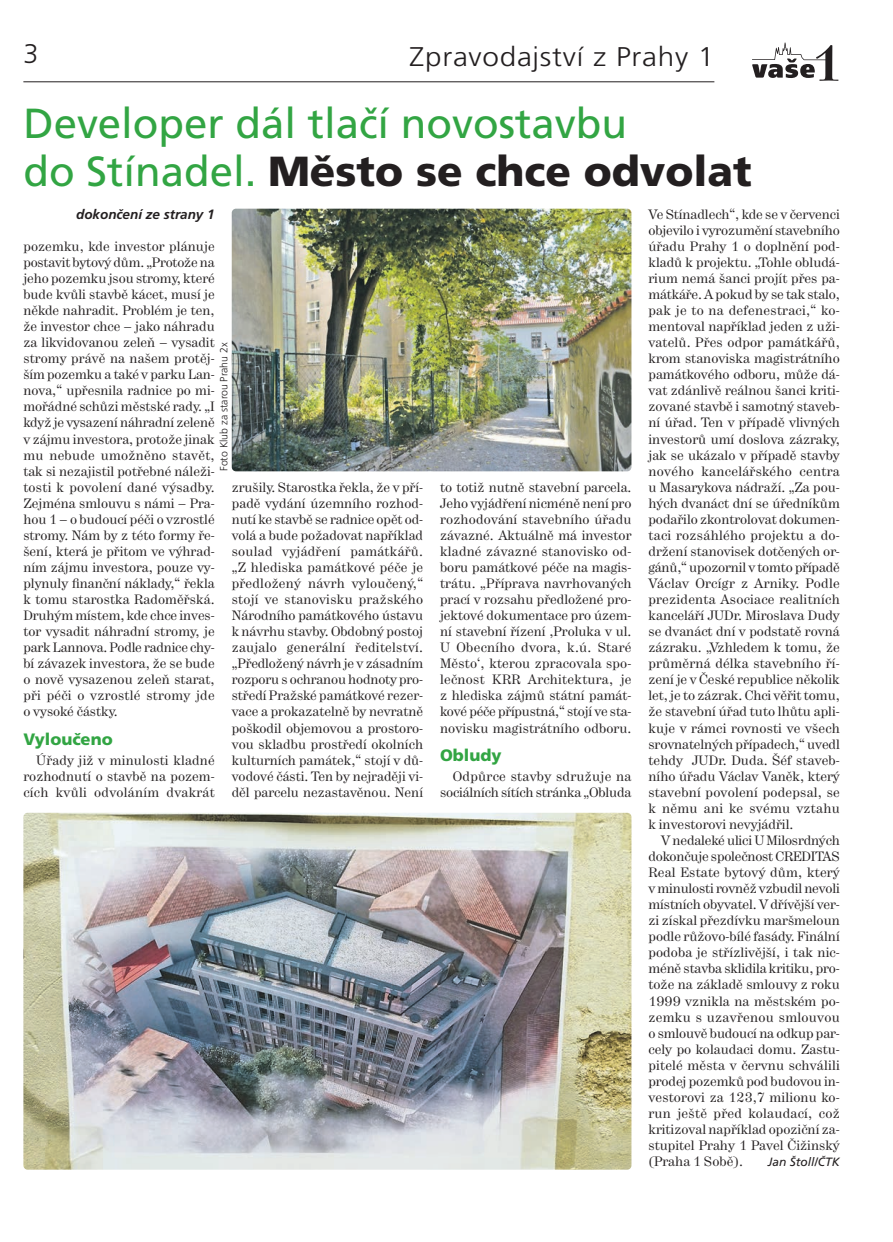
<style>
.page{position:relative;width:893px;height:1242px;background:#fff}
.page>*{position:absolute;margin:0;border:0;box-sizing:border-box;transform-origin:0 0}
.t1{font:42px/48px "Frutiger CE";color:#32a543}
.t2{font:300 27px "Frutiger CE";letter-spacing:.025em;color:#231f20;scale:1.1 1}
.t3{font:300 27px "Frutiger CE";letter-spacing:.025em;color:#231f20}
.t4{font:900 16.5px "Frutiger CE";color:#32a543}
.t5{font:13.5px/16px "Hercules";color:#231f20;text-align:justify}
.t6{font:italic 700 13.5px "Frutiger CE";color:#231f20}
.t7{font:italic 12px "Frutiger CE";color:#231f20}
.t8{font:300 10.5px "Frutiger CE";color:#231f20}
.s1{font-weight:900;color:#231f20}
</style>
<div class="page">
<svg style="left:752px;top:43px;width:86px;height:38px"></svg>
<hr style="left:23px;top:81px;width:691px;height:1px;background:#231f20">
<img style="left:232px;top:209px;width:399px;height:262px;border-radius:4px">
<img style="left:23px;top:812px;width:608px;height:357px;border-radius:4px">
<h2 class="t3" style="left:23px;top:42px;width:17px">3</h2>
<h2 class="t2" style="left:410px;top:45px;width:279px">Zpravodajství z Prahy 1</h2>
<h1 class="t1" style="left:23px;top:102px;width:730px">Developer dál tlačí novostavbu<br>do Stínadel. <span class="s1">Město se chce odvolat</span></h1>
<p class="t6" style="left:76px;top:208px;width:140px">dokončení ze strany 1</p>
<p class="t5" style="left:648px;top:207px;width:193px">Ve Stínadlech“, kde se v červenci objevilo i vyrozumění stavebního úřadu Prahy 1 o doplnění pod&shy;kladů k projektu. „Tohle obludá&shy;rium nemá šanci projít přes pa&shy;mátkáře. A pokud by se tak stalo, pak je to na defenestraci,“ ko&shy;mentoval například jeden z uži&shy;vatelů. Přes odpor památkářů, krom stanoviska magistrátního památkového odboru, může dá&shy;vat zdánlivě reálnou šanci kriti&shy;zované stavbě i samotný staveb - ní úřad. Ten v případě vliv ných investorů umí doslova zázraky, jak se ukázalo v případě stavby nového kancelářského centra u Masarykova nádraží. „Za pou&shy;hých dvanáct dní se úředníkům podařilo zkontrolovat dokumen&shy;taci rozsáhlého projektu a do&shy;držení stanovisek dotčených or&shy;gánů,“ upozornil v tom to případě Václav Orcígr z Arniky. Podle pre zidenta Asociace realitních kanceláří JUDr. Miroslava Dudy se dvanáct dní v podstatě rovná zázraku. „Vzhle dem k tomu, že průměrná délka stavebního ří&shy;zení je v České republice několik let, je to zázrak. Chci věřit tomu, že stavební úřad tuto lhůtu apli&shy;kuje v rámci rovnosti ve všech srovnatelných případech,“ uvedl tehdy JUDr. Duda. Šéf staveb&shy;ního úřadu Václav Vaněk, který stavební povolení podepsal, se k němu ani ke svému vztahu k investorovi nevyjádřil.</p>
<p class="t5" style="left:648px;top:833px;width:193px;text-indent:13px">V nedaleké ulici U Milosrdných dokončuje společnost CREDITAS Real Estate bytový dům, který v minulosti rovněž vzbudil nevoli místních obyvatel. V dřívější ver - zi získal přezdívku maršmeloun podle růžovo-bílé fasády. Finální podoba je střízlivější, i tak nic&shy;méně stavba sklidila kritiku, pro&shy;tože na základě smlouvy z roku 1999 vznikla na městském po&shy;zemku s uzavřenou smlouvou o smlouvě budoucí na odkup par&shy;cely po kolaudaci do mu. Zastu&shy;pitelé města v červnu schválili prodej pozemků pod budovou in&shy;vestorovi za 123,7 milionu ko&shy;run ještě před kolaudací, což kritizoval například opoziční za&shy;stupitel Prahy 1 Pavel Čižinský (Praha 1 Sobě).</p>
<p class="t5" style="left:23px;top:239px;width:193px">pozemku, kde investor plánuje postavit bytový dům. „Protože na jeho pozemku jsou stromy, které bude kvůli stavbě kácet, musí je někde nahradit. Problém je ten, že investor chce – jako náhradu za likvidovanou zeleň – vysadit stromy právě na našem protěj&shy;ším pozemku a také v parku Lan&shy;nova,“ upřesnila radnice po mi&shy;mořádné schůzi městské rady. „I když je vysazení náhradní zeleně v zájmu investora, protože jinak mu nebude umožněno stavět, tak si nezajistil potřebné náleži&shy;tosti k povolení dané výsadby.<br>Zejmé na smlouvu s námi – Pra&shy;hou 1 – o budoucí péči o vzrostlé stromy. Nám by z této formy ře&shy;šení, která je přitom ve výhrad&shy;ním zájmu investora, pouze vy&shy;plynuly finanční náklady,“ řekla k tomu starostka Radoměřská.<br>Druhým místem, kde chce inves&shy;tor vysadit náhradní stromy, je park Lannova. Podle radnice chy - bí závazek investora, že se bude o nově vysazenou zeleň starat, při péči o vzrostlé stromy jde o vysoké částky.</p>
<p class="t4" style="left:23px;top:732px;width:91px">Vyloučeno</p>
<p class="t5" style="left:23px;top:753px;width:193px;text-indent:13px">Úřady již v minulosti kladné rozhodnutí o stavbě na pozem&shy;cích kvůli odvoláním dvakrát</p>
<p class="t8" style="left:220px;top:471px;width:130px;rotate:-90deg">Foto Klub za starou Prahu 2x</p>
<p class="t5" style="left:232px;top:480px;width:193px">zrušily. Starostka řekla, že v pří&shy;padě vydání územního rozhod&shy;nutí ke stavbě se radnice opět od&shy;volá a bude požadovat například soulad vyjádření památkářů. „Z hlediska památkové péče je předložený návrh vyloučený,“ stojí ve stanovisku pražského Národního památkového ústavu k návrhu stavby. Obdobný postoj zaujalo generální ředitelství. „Předložený návrh je v zásadním rozporu s ochranou hodnoty pro&shy;středí Pražské památkové rezer&shy;vace a prokazatelně by nevratně poškodil objemovou a prostoro&shy;vou skladbu prostředí okolních kulturních památek,“ stojí v dů&shy;vodové části. Ten by nejraději vi&shy;děl parcelu nezastavěnou. Není</p>
<p class="t5" style="left:440px;top:480px;width:193px">to totiž nutně stavební parcela.<br>Jeho vyjádření nicméně není pro rozhodování stavebního úřadu závazné. Aktuálně má investor kladné závazné stanovisko od&shy;boru památkové péče na magis&shy;trátu. „Příprava navrhovaných prací v rozsahu předložené pro&shy;jektové dokumentace pro územ - ní stavební řízení ‚Proluka v ul.<br>U Obecního dvora, k.ú. Staré Měs to‘, kterou zpracovala spo&shy;lečnost KRR Architektura, je z hlediska zájmů státní památ&shy;kové péče přípustná,“ stojí ve sta&shy;novisku magistrátního odboru.</p>
<p class="t4" style="left:440px;top:748px;width:63px">Obludy</p>
<p class="t5" style="left:440px;top:769px;width:193px;text-align:right">Odpůrce stavby sdružuje na sociálních sítích stránka „Obluda</p>
<p class="t7" style="left:768px;top:1156px;width:73px">Jan Štoll/ČTK</p>
</div>
